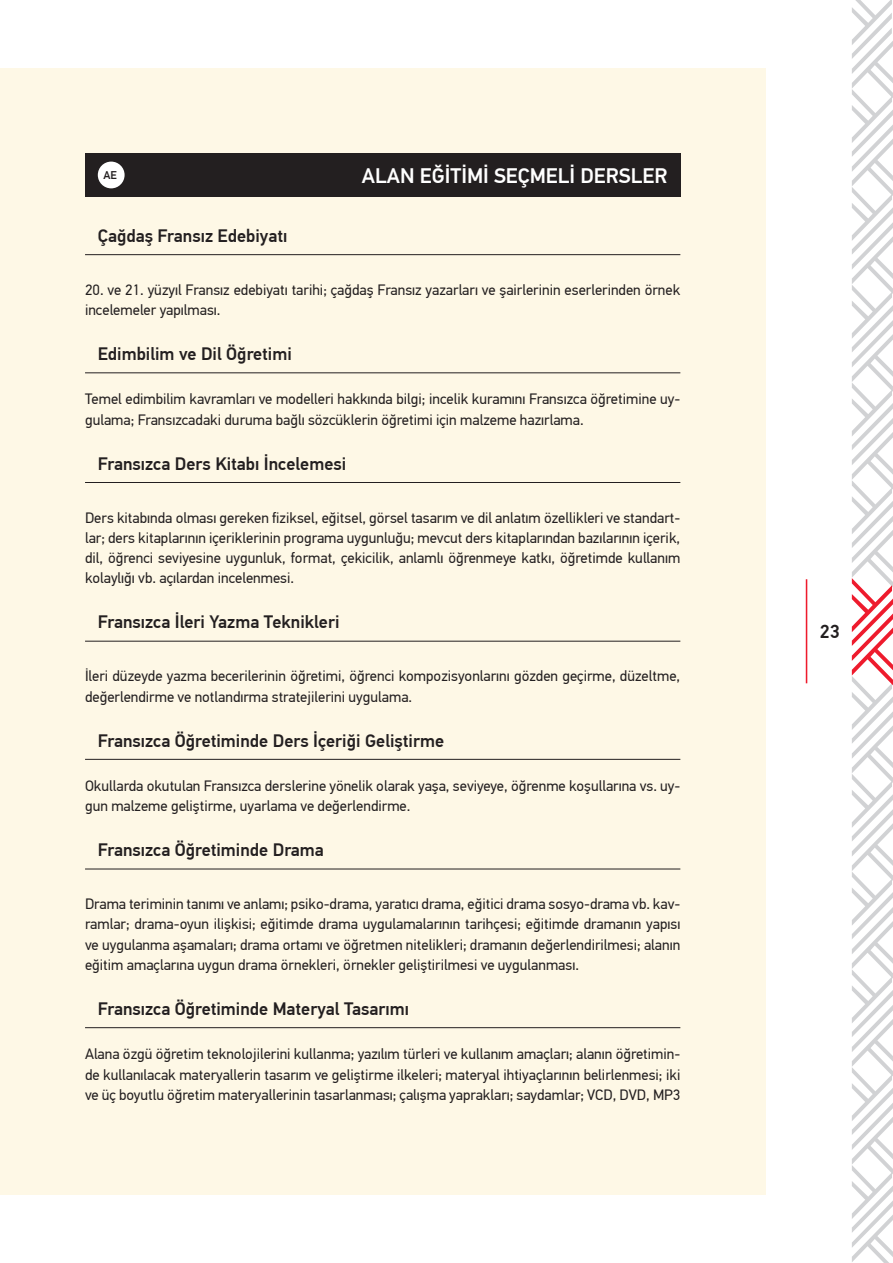
<style>
.page{position:relative;width:893px;height:1263px;background:#fff}
.page>*{position:absolute;margin:0;border:0;box-sizing:border-box;transform-origin:0 0}
.t1{font:500 21px "PF Din Text Pro";color:#fff}
.t2{font:500 18.9px "PF Din Text Pro";color:#231f20}
.t3{font:500 18px "PF Din Text Pro";color:#231f20}
.t4{font:15px/20.2px "PF Din Text Pro";color:#231f20}
.t5{font:500 11.25px "PF Din Text Pro";color:#231f20}
</style>
<div class="page">
<div style="left:0;top:68px;width:765px;height:1127px;background:#fef8e6"></div>
<hr style="left:806px;top:579px;width:1px;height:104px;background:#ee1b2d">
<svg style="left:852px;top:0;width:41px;height:1263px"></svg>
<div style="left:85px;top:153px;width:595px;height:44px;background:#231f20"></div>
<div style="left:98px;top:162px;width:27px;height:26px;background:#fff;border-radius:50%"></div>
<hr style="left:85px;top:254px;width:595px;height:1px;background:#231f20">
<hr style="left:85px;top:372px;width:595px;height:1px;background:#231f20">
<hr style="left:85px;top:482px;width:595px;height:1px;background:#231f20">
<hr style="left:85px;top:641px;width:595px;height:1px;background:#231f20">
<hr style="left:85px;top:759px;width:595px;height:1px;background:#231f20">
<hr style="left:85px;top:869px;width:595px;height:1px;background:#231f20">
<hr style="left:85px;top:1027px;width:595px;height:1px;background:#231f20">
<p class="t5" style="left:103px;top:169px;width:15px">AE</p>
<h1 class="t1" style="left:362px;top:163px;width:307px">ALAN EĞİTİMİ SEÇMELİ DERSLER</h1>
<p class="t3" style="left:98px;top:225px;width:191px">Çağdaş Fransız Edebiyatı</p>
<p class="t4" style="left:85px;top:280px;width:597px">20. ve 21. yüzyıl Fransız edebiyatı tarihi; çağdaş Fransız yazarları ve şairlerinin eserlerinden örnek incelemeler yapılması.</p>
<p class="t3" style="left:98px;top:343px;width:196px">Edimbilim ve Dil Öğretimi</p>
<p class="t4" style="left:85px;top:389px;width:597px">Temel edimbilim kavramları ve modelleri hakkında bilgi; incelik kuramını Fransızca öğretimine uy&shy;gulama; Fransızcadaki duruma bağlı sözcüklerin öğretimi için malzeme hazırlama.</p>
<p class="t3" style="left:98px;top:453px;width:250px">Fransızca Ders Kitabı İncelemesi</p>
<p class="t4" style="left:85px;top:507px;width:597px;text-align:justify">Ders kitabında olması gereken fiziksel, eğitsel, görsel tasarım ve dil anlatım özellikleri ve standart&shy;lar; ders kitaplarının içeriklerinin programa uygunluğu; mevcut ders kitaplarından bazılarının içerik, dil, öğrenci seviyesine uygunluk, format, çekicilik, anlamlı öğrenmeye katkı, öğretimde kullanım kolaylığı vb. açılardan incelenmesi.</p>
<p class="t3" style="left:98px;top:611px;width:243px">Fransızca İleri Yazma Teknikleri</p>
<p class="t4" style="left:85px;top:666px;width:597px">İleri düzeyde yazma becerilerinin öğretimi, öğrenci kompozisyonlarını gözden geçirme, düzeltme, değerlendirme ve notlandırma stratejilerini uygulama.</p>
<p class="t3" style="left:98px;top:730px;width:348px">Fransızca Öğretiminde Ders İçeriği Geliştirme</p>
<p class="t4" style="left:85px;top:776px;width:597px">Okullarda okutulan Fransızca derslerine yönelik olarak yaşa, seviyeye, öğrenme koşullarına vs. uy&shy;gun malzeme geliştirme, uyarlama ve değerlendirme.</p>
<p class="t3" style="left:98px;top:839px;width:228px">Fransızca Öğretiminde Drama</p>
<p class="t4" style="left:85px;top:894px;width:597px;text-align:justify">Drama teriminin tanımı ve anlamı; psiko-drama, yaratıcı drama, eğitici drama sosyo-drama vb. kav&shy;ramlar; drama-oyun ilişkisi; eğitimde drama uygulamalarının tarihçesi; eğitimde dramanın yapısı ve uygulanma aşamaları; drama ortamı ve öğretmen nitelikleri; dramanın değerlendirilmesi; alanın eğitim amaçlarına uygun drama örnekleri, örnekler geliştirilmesi ve uygulanması.</p>
<p class="t3" style="left:98px;top:998px;width:313px">Fransızca Öğretiminde Materyal Tasarımı</p>
<p class="t4" style="left:85px;top:1044px;width:597px;text-align:justify">Alana özgü öğretim teknolojilerini kullanma; yazılım türleri ve kullanım amaçları; alanın öğretimin&shy;de kullanılacak materyallerin tasarım ve geliştirme ilkeleri; materyal ihtiyaçlarının belirlenmesi; iki ve üç boyutlu öğretim materyallerinin tasarlanması; çalışma yaprakları; saydamlar; VCD, DVD, MP3</p>
<p class="t2" style="left:820px;top:620px;width:21px">23</p>
</div>
